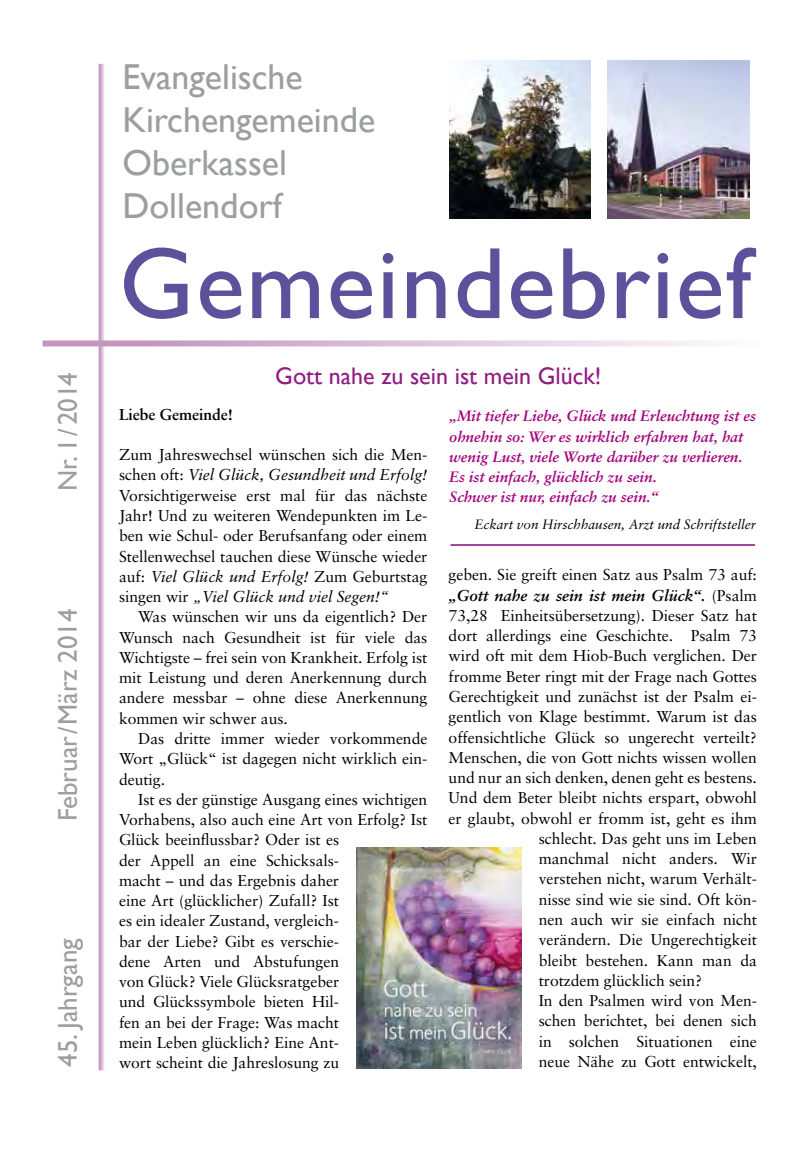
<style>
.page{position:relative;width:808px;height:1149px;background:#fff}
.page>*{position:absolute;margin:0;border:0;box-sizing:border-box;transform-origin:0 0}
.t1{font:102px "Gill Sans";letter-spacing:.015em;color:#5c519a}
.t2{font:36px/43.2px "Gill Sans";color:#9c9e9f}
.t3{font:27px "Gill Sans";color:#9c9e9f}
.t4{font:24px "Gill Sans";color:#901c80}
.t5{font:15.75px/20.2px "Sabon";letter-spacing:-.005em;color:#000;text-align:justify}
.t6{font:italic 700 15.75px "Sabon";letter-spacing:-.005em;color:#000}
.t7{font:700 15.75px "Sabon";letter-spacing:-.005em;color:#000}
.t8{font:italic 700 15px/20.2px "Sabon";letter-spacing:-.005em;color:#a5027d}
.t9{font:italic 13.5px "Sabon";letter-spacing:-.005em;color:#000}
.s1{font-style:italic}
.s2{font-weight:400;font-style:normal}
</style>
<div class="page">
<svg style="left:99px;top:64px;width:6px;height:1005px"></svg>
<svg style="left:43px;top:340px;width:664px;height:6px;background:#dcc2da"></svg>
<img style="left:449px;top:61px;width:142px;height:157px">
<img style="left:608px;top:61px;width:141px;height:157px">
<img style="left:356px;top:847px;width:166px;height:221px">
<hr style="left:450px;top:545px;width:305px;height:1px;background:#901c80">
<hr style="left:450px;top:544px;width:305px;height:1px;background:#901c80">
<h2 class="t2" style="left:122px;top:55px;width:254px">Evangelische<br>Kirchengemeinde<br>Oberkassel<br>Dollendorf</h2>
<h1 class="t1" style="left:119px;top:223px;width:634px">Gemeindebrief</h1>
<h3 class="t3" style="left:52px;top:491px;width:120px;rotate:-90deg">Nr. 1/2014</h3>
<h3 class="t4" style="left:275px;top:361px;width:328px">Gott nahe zu sein ist mein Glück!</h3>
<p class="t7" style="left:119px;top:404px;width:115px">Liebe Gemeinde!</p>
<p class="t5" style="left:119px;top:444px;width:310px">Zum Jahreswechsel wünschen sich die Men&shy;schen oft: <span class="s1">Viel Glück, Gesundheit und Erfolg!<br></span>Vorsichtigerweise erst mal für das nächste Jahr! Und zu weiteren Wendepunkten im Le&shy;ben wie Schul- oder Berufsanfang oder einem Stellenwechsel tauchen diese Wünsche wieder auf: <span class="s1">Viel Glück und Erfolg!</span> Zum Geburtstag singen wir <span class="s1">„Viel Glück und viel Segen!“</span></p>
<p class="t5" style="left:119px;top:606px;width:310px;text-indent:19px">Was wünschen wir uns da eigentlich? Der Wunsch nach Gesundheit ist für viele das Wichtigste – frei sein von Krankheit. Erfolg ist mit Leistung und deren Anerkennung durch andere messbar – ohne diese Anerkennung kommen wir schwer aus.</p>
<p class="t5" style="left:119px;top:728px;width:310px;text-indent:19px">Das dritte immer wieder vorkommende Wort „Glück“ ist dagegen nicht wirklich ein&shy;deutig.</p>
<p class="t5" style="left:119px;top:788px;width:310px;text-align:left;text-indent:19px">Ist es der günstige Ausgang eines wichtigen Vorhabens, also auch eine Art von Erfolg? Ist Glück beeinflussbar? Oder ist es<br>der Appell an eine Schicksals-<br>macht – und das Ergebnis daher<br>eine Art (glücklicher) Zufall? Ist<br>es ein idealer Zustand, vergleich-<br>bar der Liebe? Gibt es verschie-<br>dene Arten und Abstufungen<br>von Glück? Viele Glücksratgeber<br>und Glückssymbole bieten Hil-<br>fen an bei der Frage: Was macht<br>mein Leben glücklich? Eine Ant-<br>wort scheint die Jahreslosung zu</p>
<p class="t8" style="left:449px;top:405px;width:308px">„Mit tiefer Liebe, Glück und Erleuchtung ist es ohnehin so: Wer es wirklich erfahren hat, hat wenig Lust, viele Worte darüber zu verlieren.<br>Es ist einfach, glücklich zu sein.<br>Schwer ist nur, einfach zu sein.“</p>
<p class="t9" style="left:474px;top:516px;width:283px">Eckart von Hirschhausen, Arzt und Schriftsteller</p>
<p class="t5" style="left:449px;top:564px;width:310px">geben. Sie greift einen Satz aus Psalm 73 auf:</p>
<p class="t6" style="left:449px;top:585px;width:310px">„Gott nahe zu sein ist mein Glück“. <span class="s2">(Psalm</span></p>
<p class="t5" style="left:449px;top:605px;width:310px">73,28 Einheitsübersetzung). Dieser Satz hat</p>
<p class="t5" style="left:449px;top:625px;width:310px">dort allerdings eine Geschichte. Psalm 73</p>
<p class="t5" style="left:449px;top:645px;width:310px">wird oft mit dem Hiob-Buch verglichen. Der</p>
<p class="t5" style="left:449px;top:665px;width:310px">fromme Beter ringt mit der Frage nach Gottes</p>
<p class="t5" style="left:449px;top:686px;width:310px">Gerechtigkeit und zunächst ist der Psalm ei-</p>
<p class="t5" style="left:449px;top:706px;width:310px">gentlich von Klage bestimmt. Warum ist das</p>
<p class="t5" style="left:449px;top:726px;width:310px">offensichtliche Glück so ungerecht verteilt?</p>
<p class="t5" style="left:449px;top:746px;width:310px">Menschen, die von Gott nichts wissen wollen</p>
<p class="t5" style="left:449px;top:767px;width:310px">und nur an sich denken, denen geht es bestens.</p>
<p class="t5" style="left:449px;top:787px;width:310px">Und dem Beter bleibt nichts erspart, obwohl</p>
<p class="t5" style="left:449px;top:807px;width:310px">er glaubt, obwohl er fromm ist, geht es ihm</p>
<p class="t5" style="left:539px;top:827px;width:220px">schlecht. Das geht uns im Leben</p>
<p class="t5" style="left:539px;top:848px;width:220px">manchmal nicht anders. Wir</p>
<p class="t5" style="left:539px;top:868px;width:220px">verstehen nicht, warum Verhält-</p>
<p class="t5" style="left:539px;top:888px;width:220px">nisse sind wie sie sind. Oft kön-</p>
<p class="t5" style="left:539px;top:908px;width:220px">nen auch wir sie einfach nicht</p>
<p class="t5" style="left:539px;top:929px;width:220px">verändern. Die Ungerechtigkeit</p>
<p class="t5" style="left:539px;top:949px;width:220px">bleibt bestehen. Kann man da</p>
<p class="t5" style="left:539px;top:969px;width:165px">trotzdem glücklich sein?</p>
<p class="t5" style="left:539px;top:989px;width:220px">In den Psalmen wird von Men-</p>
<p class="t5" style="left:539px;top:1010px;width:220px">schen berichtet, bei denen sich</p>
<p class="t5" style="left:539px;top:1030px;width:220px">in solchen Situationen eine</p>
<p class="t5" style="left:539px;top:1050px;width:220px">neue Nähe zu Gott entwickelt,</p>
<h3 class="t3" style="left:52px;top:821px;width:214px;rotate:-90deg">Februar/März 2014</h3>
<h3 class="t3" style="left:52px;top:1066px;width:130px;rotate:-90deg">45. Jahrgang</h3>
</div>
